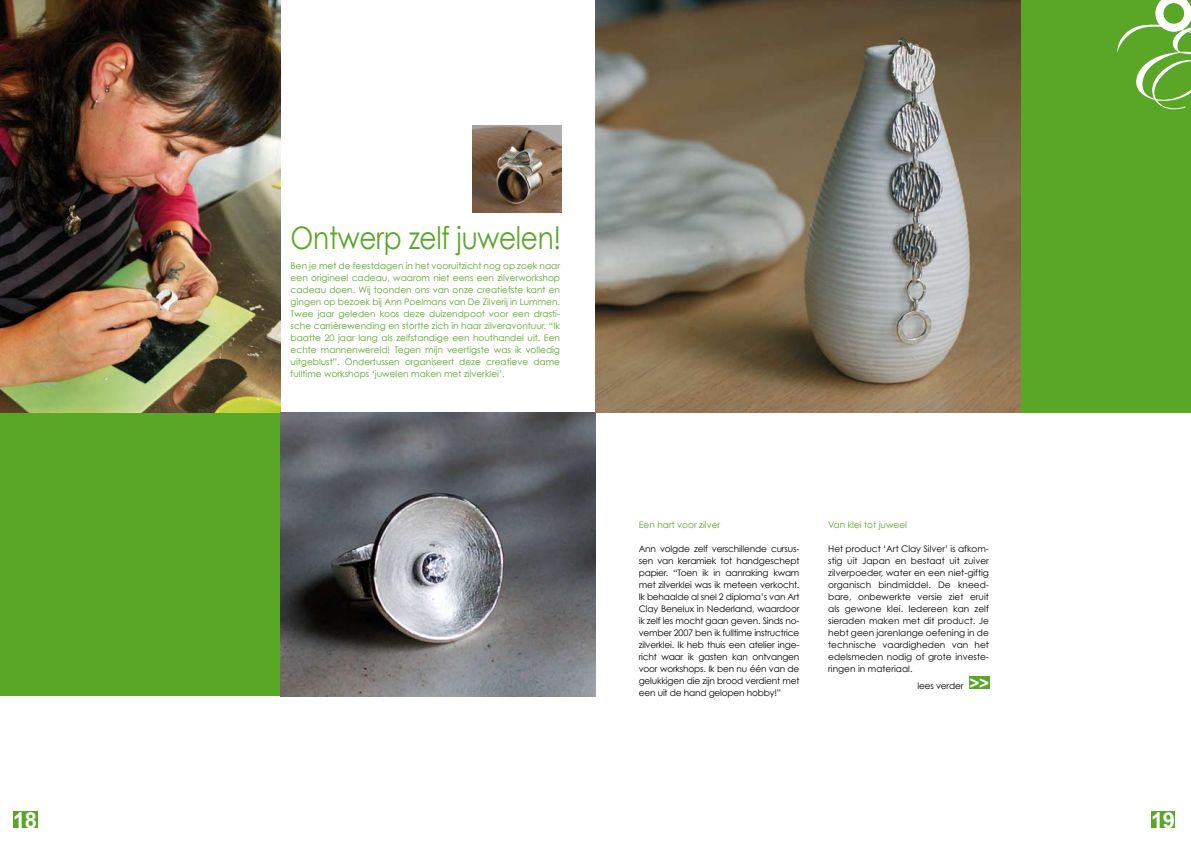
<style>
.page{position:relative;width:1191px;height:842px;background:#fff}
.page>*{position:absolute;margin:0;border:0;box-sizing:border-box;transform-origin:0 0}
.t1{font:31px "Century Gothic";letter-spacing:-.01em;color:#5aa627;scale:.85 1}
.t2{font:700 22px "Arial";color:#fff}
.t3{font:9px/12px "Century Gothic";letter-spacing:-.02em;color:#000;text-align:justify}
.t4{font:9px/12px "Century Gothic";color:#5aa627;text-align:justify}
.s1{font-family:"Arial";font-weight:700;font-size:17.1px;color:#fff}
</style>
<div class="page">
<div style="left:0;top:411px;width:281px;height:285px;background:#5aa627"></div>
<div style="left:974px;top:0;width:217px;height:412px;background:#5aa627"></div>
<img style="left:0;top:0;width:281px;height:412px">
<img style="left:281px;top:412px;width:314px;height:284px">
<img style="left:595px;top:0;width:426px;height:412px">
<img style="left:472px;top:126px;width:89px;height:87px">
<div style="left:969px;top:677px;width:20px;height:12px;background:#5aa627"></div>
<div style="left:1151px;top:812px;width:24px;height:16px;background:#5aa627"></div>
<div style="left:13px;top:812px;width:25px;height:16px;background:#5aa627"></div>
<svg style="left:1117px;top:0;width:74px;height:109px"></svg>
<h1 class="t1" style="left:291px;top:219px;width:320px">Ontwerp zelf juwelen!</h1>
<p class="t4" style="left:291px;top:260px;width:271px">Ben je met de feestdagen in het vooruitzicht nog op zoek naar een origineel cadeau, waarom niet eens een zilverworkshop cadeau doen. Wij toonden ons van onze creatiefste kant en gingen op bezoek bij Ann Poelmans van De Zilverij in Lummen.<br>Twee jaar geleden koos deze duizendpoot voor een drasti&shy;sche carrièrewending en stortte zich in haar zilveravontuur. “Ik baatte 20 jaar lang als zelfstandige een houthandel uit. Een echte mannenwereld! Tegen mijn veertigste was ik volledig uitgeblust”. Ondertussen organiseert deze creatieve dame fulltime workshops ‘juwelen maken met zilverklei’.</p>
<p class="t4" style="left:639px;top:518px;width:83px">Een hart voor zilver</p>
<p class="t3" style="left:639px;top:542px;width:162px">Ann volgde zelf verschillende cursus&shy;sen van keramiek tot handgeschept papier. “Toen ik in aanraking kwam met zilverklei was ik meteen verkocht.<br>Ik behaalde al snel 2 diploma’s van Art Clay Benelux in Nederland, waardoor ik zelf les mocht gaan geven. Sinds no&shy;vember 2007 ben ik fulltime instructrice zilverklei. Ik heb thuis een atelier inge&shy;richt waar ik gasten kan ontvangen voor workshops. Ik ben nu één van de gelukkigen die zijn brood verdient met een uit de hand gelopen hobby!”</p>
<p class="t4" style="left:828px;top:518px;width:80px">Van klei tot juweel</p>
<p class="t3" style="left:828px;top:542px;width:162px">Het product ‘Art Clay Silver’ is afkom&shy;stig uit Japan en bestaat uit zuiver zilverpoeder, water en een niet-giftig organisch bindmiddel. De kneed&shy;bare, onbewerkte versie ziet eruit als gewone klei. Iedereen kan zelf sieraden maken met dit product. Je hebt geen jarenlange oefening in de technische vaardigheden van het edelsmeden nodig of grote investe&shy;ringen in materiaal.</p>
<p class="t3" style="left:917px;top:680px;width:73px">lees verder <span class="s1">&gt;&gt;</span></p>
<h2 class="t2" style="left:13px;top:805px;width:25px">18</h2>
<h2 class="t2" style="left:1151px;top:805px;width:25px">19</h2>
</div>
